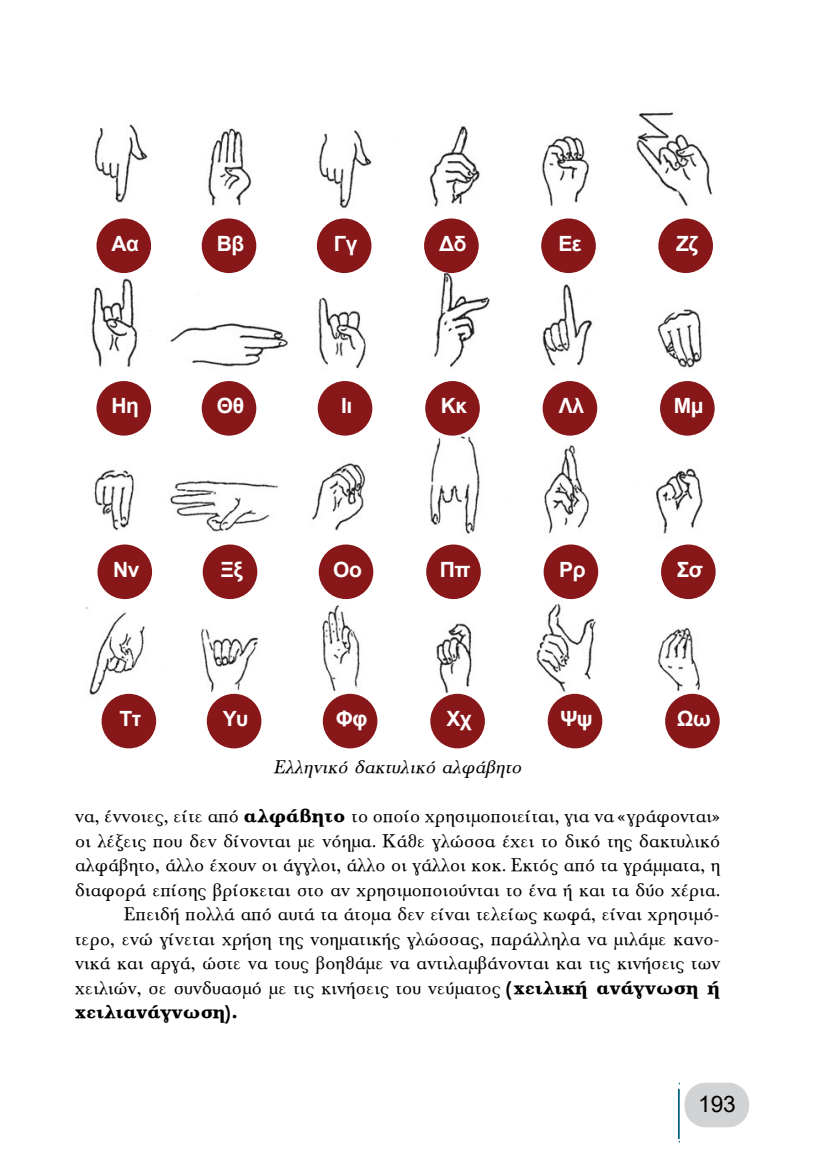
<style>
.page{position:relative;width:819px;height:1166px;background:#fff}
.page>*{position:absolute;margin:0;border:0;box-sizing:border-box;transform-origin:0 0}
.t1{font:22.75px "Arial";color:#000}
.t2{font:21px/24.5px "UB Sherlock";color:#000;text-align:right}
.t3{font:700 21px "Arial";letter-spacing:-.025em;color:#fff}
.t4{font:21px "UB Sherlock Italic";color:#000}
.t5{font:21px "UB Sherlock Bold";color:#000}
.s1{font-family:"UB Sherlock Bold"}
</style>
<div class="page">
<div style="left:684px;top:1082px;width:65px;height:45px;background:#d1d3d4;border-radius:21px"></div>
<hr style="left:678px;top:1089px;width:1px;height:50px;background:#00627f">
<img style="left:85px;top:112px;width:627px;height:609px">
<div style="left:96px;top:218px;width:55px;height:55px;background:#881719;border-radius:50%"></div>
<div style="left:202px;top:218px;width:54px;height:55px;background:#881719;border-radius:50%"></div>
<div style="left:317px;top:218px;width:54px;height:55px;background:#881719;border-radius:50%"></div>
<div style="left:424px;top:218px;width:54px;height:55px;background:#881719;border-radius:50%"></div>
<div style="left:541px;top:218px;width:54px;height:55px;background:#881719;border-radius:50%"></div>
<div style="left:658px;top:218px;width:55px;height:55px;background:#881719;border-radius:50%"></div>
<div style="left:96px;top:381px;width:55px;height:55px;background:#881719;border-radius:50%"></div>
<div style="left:202px;top:381px;width:54px;height:55px;background:#881719;border-radius:50%"></div>
<div style="left:318px;top:381px;width:54px;height:55px;background:#881719;border-radius:50%"></div>
<div style="left:425px;top:381px;width:55px;height:55px;background:#881719;border-radius:50%"></div>
<div style="left:542px;top:381px;width:55px;height:55px;background:#881719;border-radius:50%"></div>
<div style="left:660px;top:381px;width:54px;height:55px;background:#881719;border-radius:50%"></div>
<div style="left:97px;top:544px;width:55px;height:55px;background:#881719;border-radius:50%"></div>
<div style="left:203px;top:544px;width:54px;height:55px;background:#881719;border-radius:50%"></div>
<div style="left:319px;top:544px;width:54px;height:55px;background:#881719;border-radius:50%"></div>
<div style="left:426px;top:544px;width:55px;height:55px;background:#881719;border-radius:50%"></div>
<div style="left:543px;top:544px;width:55px;height:55px;background:#881719;border-radius:50%"></div>
<div style="left:661px;top:544px;width:54px;height:55px;background:#881719;border-radius:50%"></div>
<div style="left:102px;top:694px;width:54px;height:54px;background:#881719;border-radius:50%"></div>
<div style="left:207px;top:694px;width:54px;height:54px;background:#881719;border-radius:50%"></div>
<div style="left:323px;top:694px;width:54px;height:54px;background:#881719;border-radius:50%"></div>
<div style="left:430px;top:694px;width:55px;height:54px;background:#881719;border-radius:50%"></div>
<div style="left:547px;top:694px;width:55px;height:54px;background:#881719;border-radius:50%"></div>
<div style="left:665px;top:694px;width:54px;height:54px;background:#881719;border-radius:50%"></div>
<p class="t3" style="left:111px;top:229px;width:29px">Αα</p>
<p class="t3" style="left:217px;top:229px;width:29px">Ββ</p>
<p class="t3" style="left:334px;top:229px;width:25px">Γγ</p>
<p class="t3" style="left:439px;top:229px;width:29px">Δδ</p>
<p class="t3" style="left:558px;top:229px;width:25px">Εε</p>
<p class="t3" style="left:676px;top:229px;width:23px">Ζζ</p>
<p class="t3" style="left:112px;top:391px;width:29px">Ηη</p>
<p class="t3" style="left:217px;top:391px;width:29px">Θθ</p>
<p class="t3" style="left:341px;top:391px;width:13px">Ιι</p>
<p class="t3" style="left:441px;top:391px;width:28px">Κκ</p>
<p class="t3" style="left:559px;top:391px;width:27px">Λλ</p>
<p class="t3" style="left:674px;top:391px;width:31px">Μμ</p>
<p class="t3" style="left:113px;top:555px;width:28px">Νν</p>
<p class="t3" style="left:220px;top:555px;width:24px">Ξξ</p>
<p class="t3" style="left:333px;top:555px;width:30px">Οο</p>
<p class="t3" style="left:439px;top:555px;width:32px">Ππ</p>
<p class="t3" style="left:559px;top:555px;width:28px">Ρρ</p>
<p class="t3" style="left:676px;top:555px;width:28px">Σσ</p>
<p class="t3" style="left:120px;top:704px;width:23px">Ττ</p>
<p class="t3" style="left:223px;top:704px;width:27px">Υυ</p>
<p class="t3" style="left:336px;top:704px;width:33px">Φφ</p>
<p class="t3" style="left:446px;top:704px;width:27px">Χχ</p>
<p class="t3" style="left:560px;top:704px;width:34px">Ψψ</p>
<p class="t3" style="left:677px;top:704px;width:36px">Ωω</p>
<p class="t4" style="left:273px;top:757px;width:249px">Ελληνικό δακτυλικό αλφάβητο</p>
<p class="t2" style="left:74px;top:804px;width:646px">να, έννοιες, είτε από <span class="s1">αλφάβητο</span> το οποίο χρησιμοποιείται, για να «γράφονται» οι λέξεις που δεν δίνονται με νόημα. Κάθε γλώσσα έχει το δικό της δακτυλικό αλφάβητο, άλλο έχουν οι άγγλοι, άλλο οι γάλλοι κοκ. Εκτός από τα γράμματα, η διαφορά επίσης βρίσκεται στο αν χρησιμοποιούνται το ένα ή και τα δύο χέρια.<br>Επειδή πολλά από αυτά τα άτομα δεν είναι τελείως κωφά, είναι χρησιμό-<br>τερο, ενώ γίνεται χρήση της νοηματικής γλώσσας, παράλληλα να μιλάμε κανο&shy;νικά και αργά, ώστε να τους βοηθάμε να αντιλαμβάνονται και τις κινήσεις των χειλιών, σε συνδυασμό με τις κινήσεις του νεύματος <span class="s1">(χειλική ανάγνωση ή</span></p>
<p class="t5" style="left:74px;top:1001px;width:165px">χειλιανάγνωση).</p>
<p class="t1" style="left:698px;top:1088px;width:39px">193</p>
</div>
